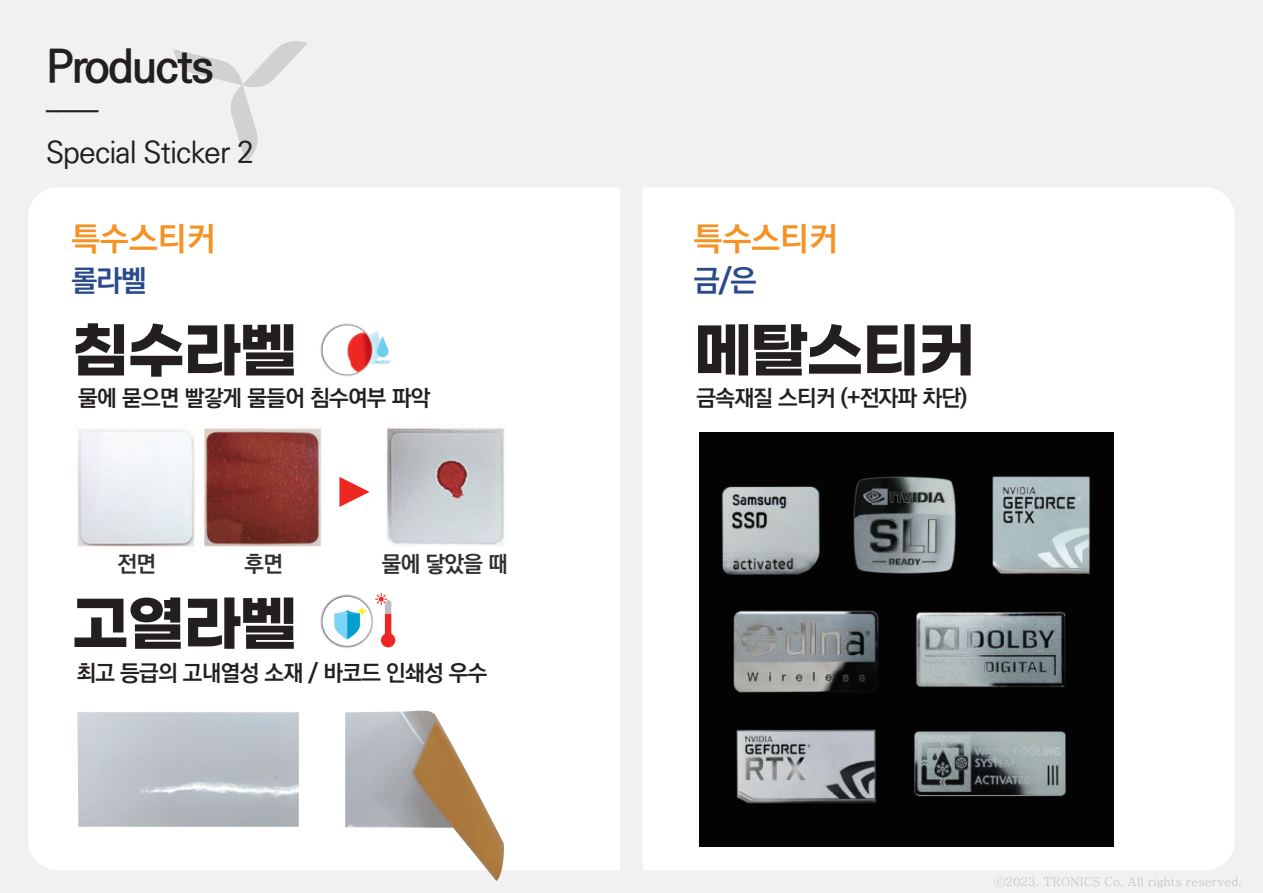
<style>
.page{position:relative;width:1263px;height:893px;background:#f0f1f0}
.page>*{position:absolute;margin:0;border:0;box-sizing:border-box;transform-origin:0 0}
.t1{font:60px "Gmarket Sans TTF Bold";letter-spacing:-.03em;color:#231f20}
.t2{font:700 45px "Ko Pub World Dotum";letter-spacing:-.03em;color:#231f20}
.t3{font:700 33px "Ko Pub World Dotum";color:#f59223}
.t4{font:500 30px "Ko Pub World Dotum";letter-spacing:-.03em;color:#231f20}
.t5{font:700 30px "Ko Pub World Dotum";color:#2b4a8b}
.t6{font:700 22.5px "Ko Pub World Dotum";letter-spacing:-.03em;color:#231f20}
.t7{font:700 22.5px "Ko Pub World Dotum";letter-spacing:-.03em;color:#312f30}
.t8{font:500 12px "Adobe Myungjo Std";color:#bbbebe}
</style>
<div class="page">
<svg style="left:174px;top:41px;width:133px;height:121px"></svg>
<div style="left:28px;top:187px;width:1207px;height:683px;background:#fff;border-radius:30px"></div>
<div style="left:620px;top:138px;width:23px;height:738px;background:#f0f1f0"></div>
<img style="left:320px;top:323px;width:55px;height:54px">
<img style="left:322px;top:325px;width:50px;height:50px;border-radius:25px">
<svg style="left:369px;top:331px;width:21px;height:33px"></svg>
<img style="left:320px;top:594px;width:54px;height:54px">
<div style="left:322px;top:597px;width:50px;height:49px;background:#fff;border-radius:50%"></div>
<svg style="left:375px;top:593px;width:21px;height:55px"></svg>
<svg style="left:334px;top:609px;width:26px;height:30px"></svg>
<svg style="left:357px;top:606px;width:10px;height:10px"></svg>
<img style="left:77px;top:712px;width:222px;height:115px">
<img style="left:345px;top:711px;width:159px;height:170px">
<img style="left:77px;top:428px;width:428px;height:119px">
<img style="left:700px;top:433px;width:414px;height:413px">
<svg style="left:339px;top:477px;width:31px;height:30px"></svg>
<h2 class="t2" style="left:46px;top:45px;width:170px">Products</h2>
<p class="t6" style="left:46px;top:90px;width:54px">_____</p>
<h3 class="t4" style="left:46px;top:131px;width:209px">Special Sticker 2</h3>
<h3 class="t3" style="left:72px;top:214px;width:145px">특수스티커</h3>
<h3 class="t3" style="left:694px;top:214px;width:145px">특수스티커</h3>
<h3 class="t5" style="left:72px;top:259px;width:77px">롤라벨</h3>
<h3 class="t5" style="left:694px;top:259px;width:64px">금/은</h3>
<h1 class="t1" style="left:72px;top:317px;width:227px">침수라벨</h1>
<p class="t6" style="left:78px;top:382px;width:354px">물에 묻으면 빨갛게 물들어 침수여부 파악</p>
<p class="t7" style="left:117px;top:548px;width:40px">전면</p>
<p class="t7" style="left:245px;top:548px;width:40px">후면</p>
<p class="t7" style="left:382px;top:548px;width:128px">물에 닿았을 때</p>
<h1 class="t1" style="left:72px;top:590px;width:227px">고열라벨</h1>
<p class="t6" style="left:76px;top:656px;width:412px">최고 등급의 고내열성 소재 / 바코드 인쇄성 우수</p>
<h1 class="t1" style="left:694px;top:317px;width:283px">메탈스티커</h1>
<p class="t6" style="left:696px;top:382px;width:272px">금속재질 스티커 (+전자파 차단)</p>
<p class="t8" style="left:993px;top:875px;width:250px">ⓒ2023. TRONICS Co. All rights reserved.</p>
</div>
